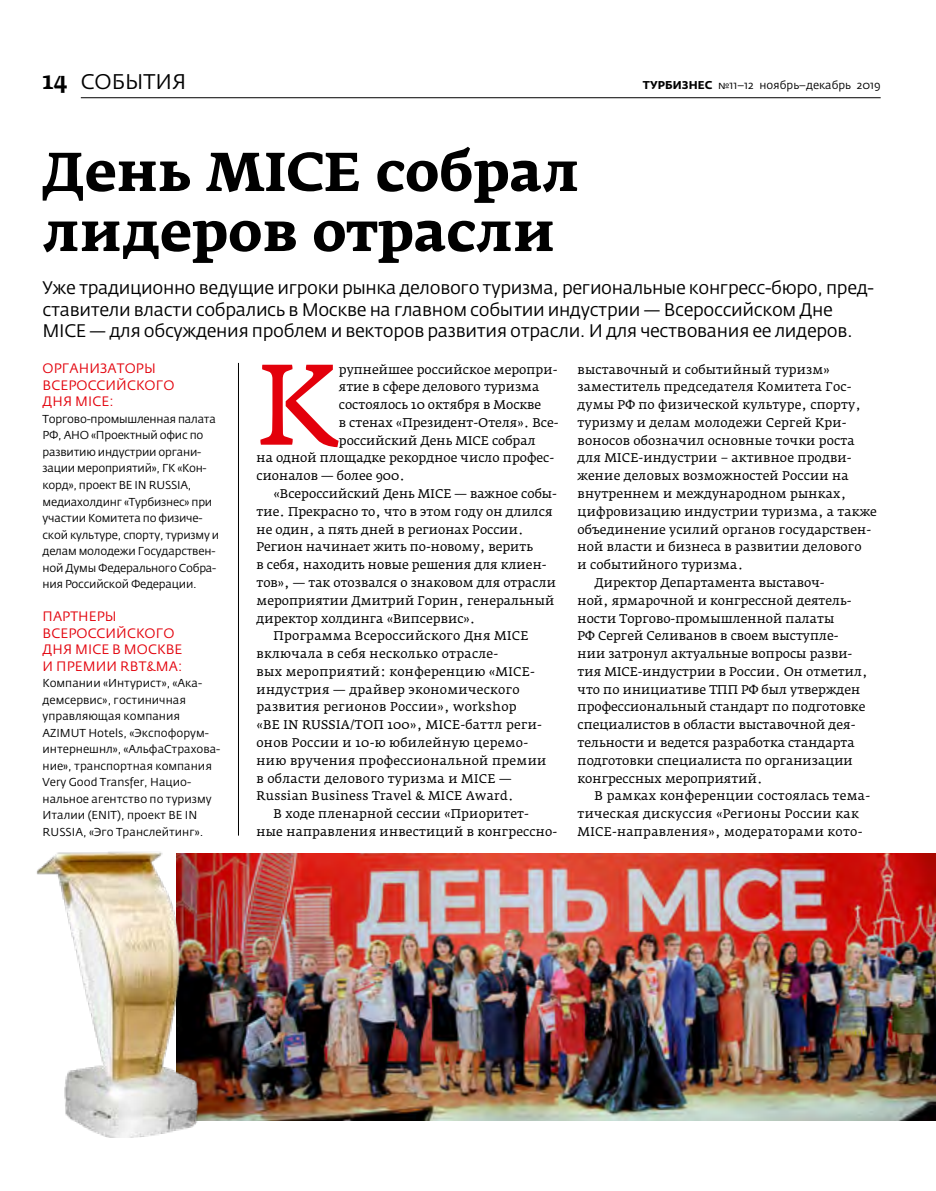
<style>
.page{position:relative;width:936px;height:1191px;background:#fff}
.page>*{position:absolute;margin:0;border:0;box-sizing:border-box;transform-origin:0 0}
.t1{font:113.1px "Fedra Serif A Pro";color:#e3000b}
.t2{font:700 54px/60px "Fedra Serif A Pro";color:#000}
.t3{font:21px "Fedra Sans Pro";color:#000}
.t4{font:18px/21.6px "Fedra Sans Pro";letter-spacing:-.02em;color:#000}
.t5{font:13.5px/16.5px "Fedra Sans Pro";letter-spacing:.01em;color:#e3000b}
.t6{font:12.45px "Fedra Serif A Pro";letter-spacing:.01em;color:#000}
.t7{font:11.4px/16.5px "Fedra Sans Pro";letter-spacing:-.02em;color:#000}
.t8{font:11.4px/16.5px "Fedra Sans Pro";color:#000}
.t9{font:11.25px "Fedra Sans Pro";color:#000}
.s1{font-family:"Fedra Serif A Pro";font-weight:500;font-size:24px}
.s2{font-weight:700}
</style>
<div class="page">
<img style="left:206px;top:853px;width:729px;height:267px">
<img style="left:36px;top:851px;width:170px;height:286px">
<hr style="left:81px;top:97px;width:799px;height:1px;background:#000">
<hr style="left:238px;top:363px;width:1px;height:472px;background:#000">
<h3 class="t3" style="left:43px;top:68px;width:145px"><span class="s1">14</span> СОБЫТИЯ</h3>
<p class="t9" style="left:643px;top:78px;width:239px"><span class="s2">ТУРБИЗНЕС</span> №11–12 ноябрь–декабрь 2019</p>
<h2 class="t2" style="left:43px;top:142px;width:538px">День MICE собрал лидеров отрасли</h2>
<p class="t4" style="left:43px;top:277px;width:833px">Уже традиционно ведущие игроки рынка делового туризма, региональные конгресс-бюро, пред&shy;ставители власти собрались в Москве на главном событии индустрии — Всероссийском Дне<br>MICE — для обсуждения проблем и векторов развития отрасли. И для чествования ее лидеров.</p>
<p class="t5" style="left:43px;top:360px;width:133px">ОРГАНИЗАТОРЫ<br>ВСЕРОССИЙСКОГО<br>ДНЯ MICE:</p>
<p class="t7" style="left:43px;top:411px;width:178px">Торгово-промышленная палата<br>РФ, АНО «Проектный офис по развитию индустрии органи&shy;зации мероприятий», ГК «Кон&shy;корд», проект BE IN RUSSIA, медиахолдинг «Турбизнес» при участии Комитета по физиче&shy;ской культуре, спорту, туризму и делам молодежи Государствен&shy;ной Думы Федерального Собра&shy;ния Российской Федерации.</p>
<p class="t5" style="left:43px;top:608px;width:141px">ПАРТНЕРЫ<br>ВСЕРОССИЙСКОГО<br>ДНЯ MICE В МОСКВЕ<br>И ПРЕМИИ RBT&amp;MA:</p>
<p class="t8" style="left:43px;top:675px;width:179px">Компании «Интурист», «Ака&shy;демсервис», гостиничная управляющая компания<br>AZIMUT Hotels, «Экспофорум&shy;интернешнл», «АльфаСтрахова&shy;ние», транспортная компания<br>Very Good Transfer, Нацио&shy;нальное агентство по туризму<br>Италии (ENIT), проект BE IN<br>RUSSIA, «Эго Транслейтинг».</p>
<p class="t6" style="left:577px;top:361px;width:254px">выставочный и событийный туризм»</p>
<p class="t6" style="left:577px;top:379px;width:275px">заместитель председателя Комитета Гос-</p>
<p class="t6" style="left:577px;top:397px;width:285px">думы РФ по физической культуре, спорту,</p>
<p class="t6" style="left:577px;top:415px;width:270px">туризму и делам молодежи Сергей Кри-</p>
<p class="t6" style="left:577px;top:432px;width:279px">воносов обозначил основные точки роста</p>
<p class="t6" style="left:577px;top:450px;width:275px">для MICE-индустрии − активное продви-</p>
<p class="t6" style="left:577px;top:468px;width:273px">жение деловых возможностей России на</p>
<p class="t6" style="left:577px;top:486px;width:270px">внутреннем и международном рынках,</p>
<p class="t6" style="left:577px;top:504px;width:301px">цифровизацию индустрии туризма, а также</p>
<p class="t6" style="left:577px;top:521px;width:295px">объединение усилий органов государствен-</p>
<p class="t6" style="left:577px;top:539px;width:285px">ной власти и бизнеса в развитии делового</p>
<p class="t6" style="left:577px;top:557px;width:167px">и событийного туризма.</p>
<p class="t6" style="left:594px;top:575px;width:231px">Директор Департамента выставоч-</p>
<p class="t6" style="left:577px;top:592px;width:275px">ной, ярмарочной и конгрессной деятель-</p>
<p class="t6" style="left:577px;top:610px;width:258px">ности Торгово-промышленной палаты</p>
<p class="t6" style="left:577px;top:628px;width:262px">РФ Сергей Селиванов в своем выступле-</p>
<p class="t6" style="left:577px;top:646px;width:276px">нии затронул актуальные вопросы разви-</p>
<p class="t6" style="left:577px;top:664px;width:291px">тия MICE-индустрии в России. Он отметил,</p>
<p class="t6" style="left:577px;top:681px;width:284px">что по инициативе ТПП РФ был утвержден</p>
<p class="t6" style="left:577px;top:699px;width:289px">профессиональный стандарт по подготовке</p>
<p class="t6" style="left:577px;top:717px;width:279px">специалистов в области выставочной дея-</p>
<p class="t6" style="left:577px;top:735px;width:278px">тельности и ведется разработка стандарта</p>
<p class="t6" style="left:577px;top:752px;width:277px">подготовки специалиста по организации</p>
<p class="t6" style="left:577px;top:770px;width:186px">конгрессных мероприятий.</p>
<p class="t6" style="left:594px;top:788px;width:277px">В рамках конференции состоялась тема-</p>
<p class="t6" style="left:577px;top:806px;width:283px">тическая дискуссия «Регионы России как</p>
<p class="t6" style="left:577px;top:824px;width:286px">MICE-направления», модераторами кото-</p>
<h1 class="t1" style="left:256px;top:334px;width:84px">К</h1>
<p class="t6" style="left:339px;top:361px;width:220px">рупнейшее российское меропри-</p>
<p class="t6" style="left:339px;top:379px;width:202px">ятие в сфере делового туризма</p>
<p class="t6" style="left:339px;top:397px;width:204px">состоялось 10 октября в Москве</p>
<p class="t6" style="left:339px;top:415px;width:221px">в стенах «Президент-Отеля». Все-</p>
<p class="t6" style="left:339px;top:432px;width:198px">российский День MICE собрал</p>
<p class="t6" style="left:256px;top:450px;width:299px">на одной площадке рекордное число профес-</p>
<p class="t6" style="left:256px;top:468px;width:150px">сионалов — более 900.</p>
<p class="t6" style="left:273px;top:486px;width:285px">«Всероссийский День MICE — важное собы-</p>
<p class="t6" style="left:256px;top:503px;width:298px">тие. Прекрасно то, что в этом году он длился</p>
<p class="t6" style="left:256px;top:521px;width:269px">не один, а пять дней в регионах России.</p>
<p class="t6" style="left:256px;top:539px;width:278px">Регион начинает жить по-новому, верить</p>
<p class="t6" style="left:256px;top:557px;width:291px">в себя, находить новые решения для клиен-</p>
<p class="t6" style="left:256px;top:575px;width:301px">тов», — так отозвался о знаковом для отрасли</p>
<p class="t6" style="left:256px;top:592px;width:299px">мероприятии Дмитрий Горин, генеральный</p>
<p class="t6" style="left:256px;top:610px;width:220px">директор холдинга «Випсервис».</p>
<p class="t6" style="left:273px;top:628px;width:256px">Программа Всероссийского Дня MICE</p>
<p class="t6" style="left:256px;top:646px;width:243px">включала в себя несколько отрасле-</p>
<p class="t6" style="left:256px;top:664px;width:280px">вых мероприятий: конференцию «MICE-</p>
<p class="t6" style="left:256px;top:681px;width:264px">индустрия — драйвер экономического</p>
<p class="t6" style="left:256px;top:699px;width:262px">развития регионов России», workshop</p>
<p class="t6" style="left:256px;top:717px;width:287px">«BE IN RUSSIA/ТОП 100», MICE-баттл реги-</p>
<p class="t6" style="left:256px;top:735px;width:273px">онов России и 10-ю юбилейную церемо-</p>
<p class="t6" style="left:256px;top:752px;width:291px">нию вручения профессиональной премии</p>
<p class="t6" style="left:256px;top:770px;width:256px">в области делового туризма и MICE —</p>
<p class="t6" style="left:256px;top:788px;width:258px">Russian Business Travel &amp; MICE Award.</p>
<p class="t6" style="left:273px;top:806px;width:257px">В ходе пленарной сессии «Приоритет-</p>
<p class="t6" style="left:256px;top:824px;width:302px">ные направления инвестиций в конгрессно-</p>
</div>
